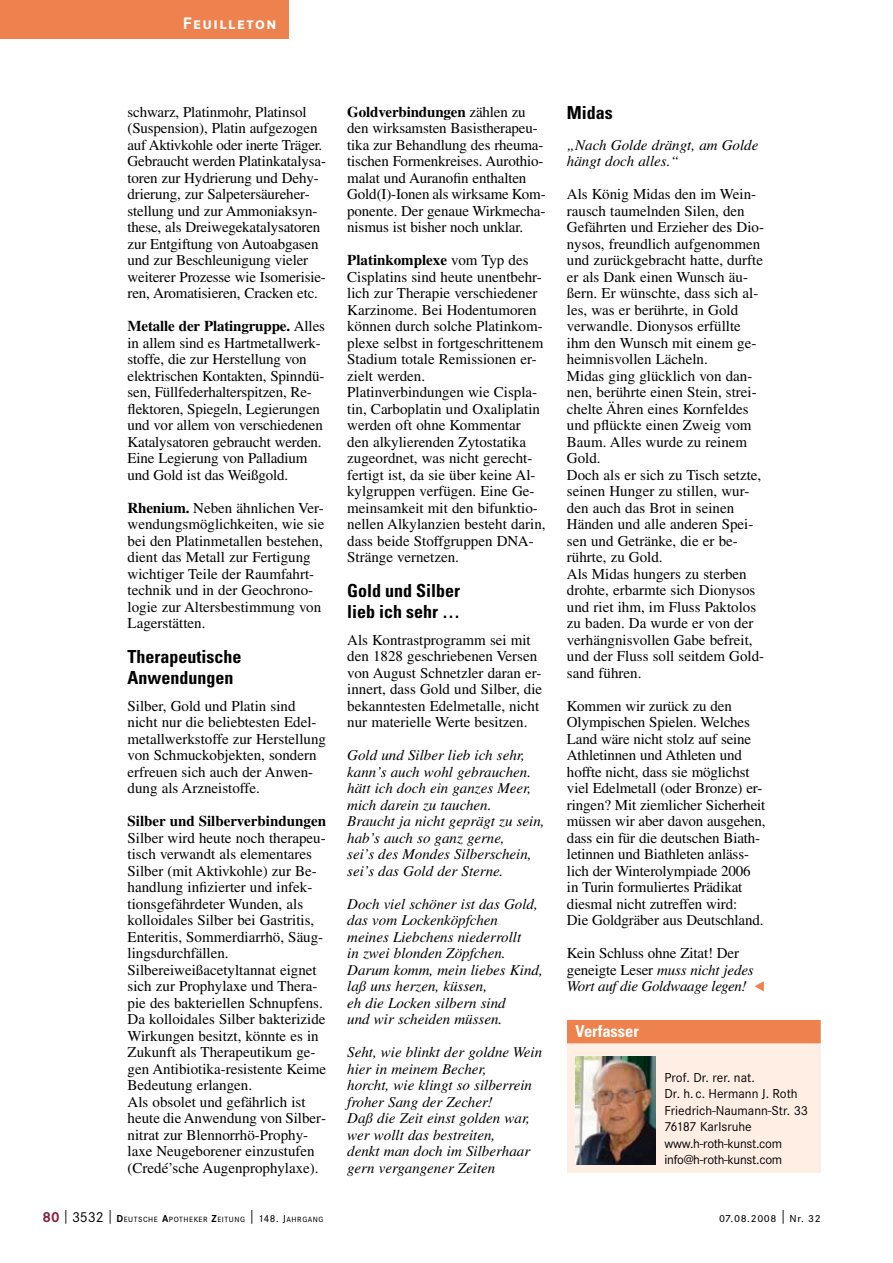
<style>
.page{position:relative;width:893px;height:1263px;background:#fff}
.page>*{position:absolute;margin:0;border:0;box-sizing:border-box;transform-origin:0 0}
.t1{font:700 condensed 18px/21px "Univers LT Std";color:#000}
.t2{font:700 17.25px "Corporate SSCTOT";letter-spacing:.085em;color:#fff}
.t3{font:700 condensed 16.5px "Univers LT Std";color:#fff}
.t4{font:15px/16.5px "Times LT Std";color:#000}
.t5{font:italic 15px/16.5px "Times LT Std";color:#000}
.t6{font:italic 15px/16.5px "Times LT Std";letter-spacing:-.02em;color:#000}
.t7{font:700 15px "Times LT Std";color:#000}
.t8{font:13.5px/16.5px "Corporate STOT";letter-spacing:-.005em;color:#000}
.t9{font:500 10.5px "Corporate STOT";letter-spacing:.055em;color:#000;scale:1.06 1}
.t10{font:500 7.8px "Corporate STOT";letter-spacing:.075em;color:#000}
.s1{font-weight:700}
.s2{font-weight:700;font-size:15px;color:#881e3b}
.s3{font-weight:400;font-size:15px}
.s4{font-weight:700;font-size:10.5px}
.s5{font-size:10.5px}
.s6{font-style:normal}
.s7{font-weight:300;font-size:16.5px}
</style>
<div class="page">
<div style="left:0;top:0;width:289px;height:38px;background:#ee824f"></div>
<div style="left:567px;top:1020px;width:254px;height:153px;background:#feeee4"></div>
<div style="left:567px;top:1020px;width:254px;height:23px;background:#ee824f"></div>
<img style="left:575px;top:1056px;width:81px;height:108px">
<p class="t2" style="left:183px;top:13px;width:95px">Feuilleton</p>
<p class="t4" style="left:128px;top:104px;width:200px">schwarz, Platinmohr, Platinsol (Suspen-sion), Platin aufgezogen auf Aktivkohle oder inerte Träger.<br>Gebraucht werden Platinkata-lysa&shy;toren zur Hydrierung und Dehy&shy;drierung, zur Salpetersäureher&shy;stellung und zur Ammoniaksyn&shy;these, als Dreiwegekatalysatoren zur Entgiftung von Autoabgasen und zur Beschleunigung vieler weiterer Prozesse wie Isomerisie&shy;ren, Aromatisieren, Cracken etc.</p>
<p class="t4" style="left:128px;top:318px;width:199px"><span class="s1">Metalle der Platingruppe.</span> Alles in allem sind es Hartmetallwerk&shy;stoffe, die zur Herstellung von elektrischen Kontakten, Spinndü&shy;sen, Füllfederhalter-spitzen, Re&shy;flektoren, Spiegeln, Legierungen und vor allem von verschiedenen<br>Katalysatoren gebraucht werden.<br>Eine Legierung von Palladium und Gold ist das Weißgold.</p>
<p class="t4" style="left:128px;top:500px;width:198px"><span class="s1">Rhenium.</span> Neben ähnlichen Ver&shy;wendungsmöglichkeiten, wie sie bei den Platinmetallen bestehen, dient das Metall zur Fertigung wichtiger Teile der Raumfahrt&shy;technik und in der Geochrono&shy;logie zur Altersbestimmung von<br>Lagerstätten.</p>
<p class="t1" style="left:128px;top:646px;width:115px">Therapeutische<br>Anwendungen</p>
<p class="t4" style="left:128px;top:698px;width:200px">Silber, Gold und Platin sind nicht nur die beliebtesten Edel&shy;metallwerkstoffe zur Herstellung von Schmuckobjekten, sondern erfreuen sich auch der Anwen&shy;dung als Arzneistoffe.</p>
<p class="t7" style="left:128px;top:811px;width:200px">Silber und Silberverbindungen</p>
<p class="t4" style="left:128px;top:830px;width:200px">Silber wird heute noch therapeu&shy;tisch verwandt als elementares<br>Silber (mit Aktivkohle) zur Be&shy;handlung infizierter und infek&shy;tionsgefährdeter Wunden, als kolloidales Silber bei Gastritis,<br>Enteritis, Sommerdiarrhö, Säug&shy;lingsdurchfällen.<br>Silbereiweißacetyltannat eignet sich zur Prophylaxe und Thera&shy;pie des bakteriellen Schnupfens.<br>Da kolloidales Silber bakterizide<br>Wirkungen besitzt, könnte es in<br>Zukunft als Therapeutikum ge&shy;gen Antibiotika-resistente Keime<br>Bedeutung erlangen.<br>Als obsolet und gefährlich ist heute die Anwendung von Silber&shy;nitrat zur Blennorrhö-Prophy&shy;laxe Neugeborener einzustufen (Credé’sche Augenprophylaxe).</p>
<p class="t10" style="left:43px;top:1215px;width:282px"><span class="s2">80</span><sup>|</sup><span class="s3">3532</span><sup>|</sup> <span class="s4">D</span>EUTSCHE <span class="s4">A</span>POTHEKER <span class="s4">Z</span>EITUNG <sup>|</sup> <span class="s5">148. J</span>AHRGANG</p>
<p class="t4" style="left:347px;top:104px;width:200px"><span class="s1">Goldverbindungen</span> zählen zu den wirksamsten Basistherapeu&shy;tika zur Behandlung des rheuma&shy;tischen Formenkreises. Auro-thio&shy;malat und Auranofin enthalten<br>Gold(I)-Ionen als wirksame Kom&shy;ponente. Der genaue Wirkmecha&shy;nismus ist bisher noch unklar.</p>
<p class="t4" style="left:347px;top:252px;width:200px"><span class="s1">Platinkomplexe</span> vom Typ des<br>Cisplatins sind heute unentbehr&shy;lich zur Therapie verschiedener<br>Karzinome. Bei Hodentumoren können durch solche Platinkom&shy;plexe selbst in fortgeschrittenem<br>Stadium totale Remissionen er&shy;zielt werden.<br>Platinverbindungen wie Cispla&shy;tin, Carboplatin und Oxaliplatin werden oft ohne Kommentar den alkylierenden Zytostatika zugeordnet, was nicht gerecht&shy;fertigt ist, da sie über keine Al&shy;kylgruppen verfügen. Eine Ge&shy;meinsamkeit mit den bifunktio&shy;nellen Alkylanzien besteht darin, dass beide Stoffgruppen DNA-<br>Stränge vernetzen.</p>
<p class="t1" style="left:347px;top:580px;width:115px">Gold und Silber lieb ich sehr …</p>
<p class="t4" style="left:347px;top:632px;width:197px">Als Kontrastprogramm sei mit den 1828 geschriebenen Versen von August Schnetzler daran er&shy;innert, dass Gold und Silber, die bekanntesten Edelmetalle, nicht nur materielle Werte besitzen.</p>
<p class="t5" style="left:347px;top:747px;width:199px">Gold und Silber lieb ich sehr, kann’s auch wohl gebrauchen. hätt ich doch ein ganzes Meer, mich darein zu tauchen.<br>Braucht ja nicht geprägt zu sein, hab’s auch so ganz gerne,<br>sei’s des Mondes Silberschein, sei’s das Gold der Sterne.</p>
<p class="t5" style="left:347px;top:896px;width:197px">Doch viel schöner ist das Gold, das vom Lockenköpfchen meines Liebchens niederrollt<br>in zwei blonden Zöpfchen.<br>Darum komm, mein liebes Kind, laß uns herzen, küssen,<br>eh die Locken silbern sind<br>und wir scheiden müssen.</p>
<p class="t5" style="left:347px;top:1044px;width:196px">Seht, wie blinkt der goldne Wein hier in meinem Becher,<br>horcht, wie klingt so silberrein froher Sang der Zecher!<br>Daß die Zeit einst golden war, wer wollt das bestreiten,<br>denkt man doch im Silberhaar gern vergangener Zeiten</p>
<p class="t1" style="left:567px;top:102px;width:47px">Midas</p>
<p class="t5" style="left:567px;top:137px;width:193px">„Nach Golde drängt, am Golde hängt doch alles.“</p>
<p class="t4" style="left:567px;top:186px;width:199px">Als König Midas den im Wein&shy;rausch taumelnden Silen, den<br>Gefährten und Erzieher des Dio&shy;nysos, freundlich aufgenommen und zurückgebracht hatte, durfte er als Dank einen Wunsch äu&shy;ßern. Er wünschte, dass sich al&shy;les, was er berührte, in Gold verwandle. Dionysos erfüllte ihm den Wunsch mit einem ge&shy;heimnisvollen Lächeln.<br>Midas ging glücklich von dan&shy;nen, berührte einen Stein, strei&shy;chelte Ähren eines Kornfeldes und pflückte einen Zweig vom<br>Baum. Alles wurde zu reinem<br>Gold.<br>Doch als er sich zu Tisch setzte, seinen Hunger zu stillen, wur&shy;den auch das Brot in seinen<br>Händen und alle anderen Spei&shy;sen und Ge-tränke, die er be&shy;rührte, zu Gold.<br>Als Midas hungers zu sterben drohte, erbarmte sich Dionysos und riet ihm, im Fluss Paktolos zu baden. Da wurde er von der verhängnisvollen Gabe befreit, und der Fluss soll seitdem Gold&shy;sand führen.</p>
<p class="t4" style="left:567px;top:698px;width:200px">Kommen wir zurück zu den<br>Olympischen Spielen. Welches<br>Land wäre nicht stolz auf seine<br>Athletinnen und Athleten und hoffte nicht, dass sie möglichst viel Edelmetall (oder Bronze) er&shy;ringen? Mit ziemlicher Sicherheit müssen wir aber davon ausgehen, dass ein für die deutschen Biath&shy;letinnen und Biathleten anläss&shy;lich der Winterolympiade 2006 in Turin formuliertes Prädikat diesmal nicht zutreffen wird:<br>Die Goldgräber aus Deutschland.</p>
<p class="t6" style="left:567px;top:945px;width:188px"><span class="s6">Kein Schluss ohne Zitat! Der geneigte Leser</span> muss nicht jedes<br>Wort auf die Goldwaage legen!</p>
<p class="t3" style="left:575px;top:1021px;width:65px">Verfasser</p>
<p class="t8" style="left:664px;top:1069px;width:145px">Prof. Dr. rer. nat.<br>Dr. h. c. Hermann J. Roth<br>Friedrich-Naumann-Str. 33<br>76187 Karlsruhe www.h-roth-kunst.com info@h-roth-kunst.com</p>
<p class="t9" style="left:719px;top:1213px;width:97px">07.08.2008 <span class="s7">|</span> Nr. 32</p>
</div>
